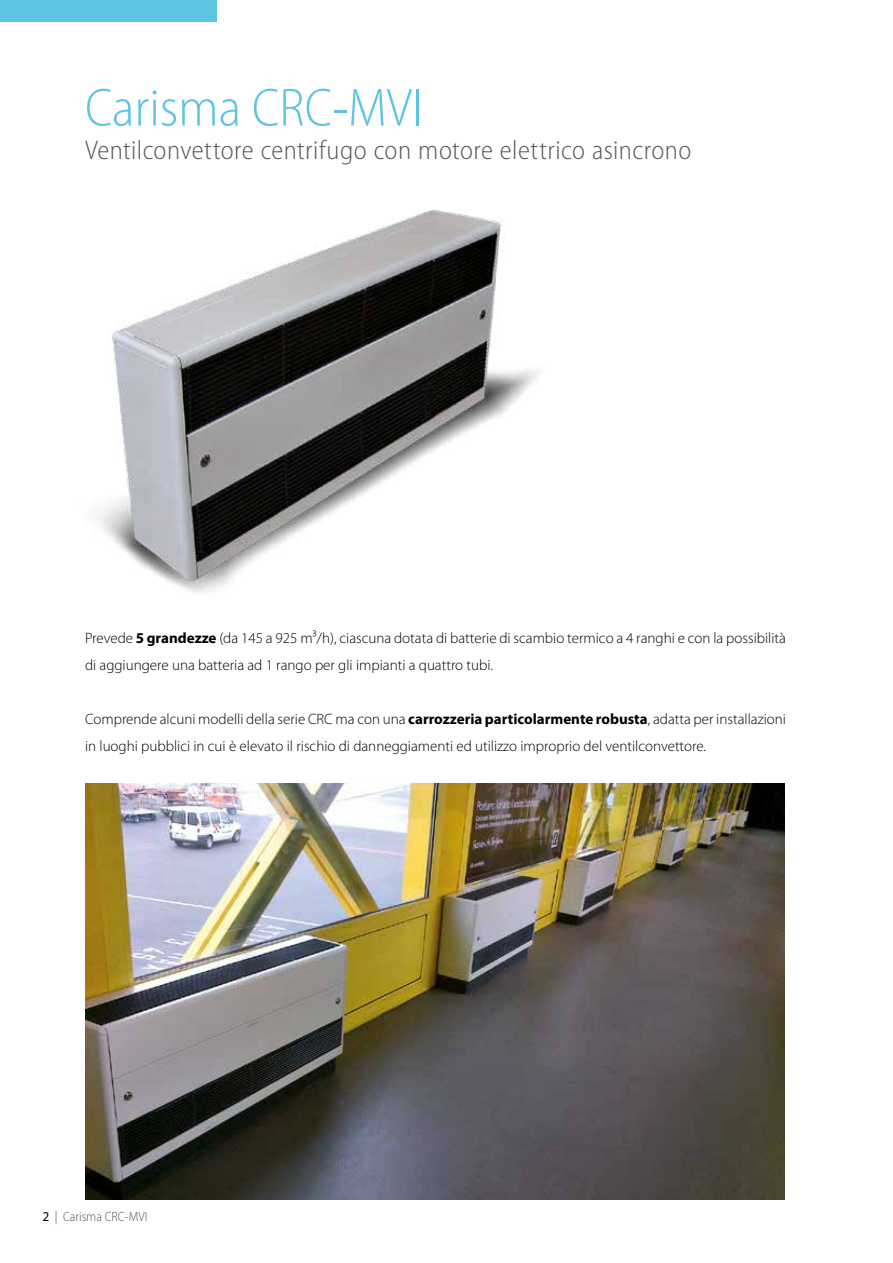
<style>
.page{position:relative;width:893px;height:1263px;background:#fff}
.page>*{position:absolute;margin:0;border:0;box-sizing:border-box;transform-origin:0 0}
.t1{font:300 semi-condensed 54px "Myriad Pro";color:#5fc4e1}
.t2{font:300 semi-condensed 27px "Myriad Pro";letter-spacing:.02em;color:#575756}
.t3{font:300 15px/27px "Myriad Pro";color:#000}
.t4{font:300 semi-condensed 13.5px "Myriad Pro";color:#575756}
.s1{font-weight:700}
.s2{font-weight:400;font-stretch:normal;color:#000}
</style>
<div class="page">
<img style="left:98px;top:209px;width:443px;height:384px">
<img style="left:85px;top:783px;width:700px;height:416px">
<div style="left:0;top:0;width:217px;height:21px;background:#5fc4e1"></div>
<h1 class="t1" style="left:85px;top:75px;width:339px">Carisma CRC-MVI</h1>
<h2 class="t2" style="left:85px;top:133px;width:608px">Ventilconvettore centrifugo con motore elettrico asincrono</h2>
<p class="t3" style="left:85px;top:624px;width:702px">Prevede <span class="s1">5 grandezze</span> (da 145 a 925 m3/h), ciascuna dotata di batterie di scambio termico a 4 ranghi e con la possibilità di aggiungere una batteria ad 1 rango per gli impianti a quattro tubi.</p>
<p class="t3" style="left:85px;top:705px;width:702px">Comprende alcuni modelli della serie CRC ma con una <span class="s1">carrozzeria particolarmente robusta</span>, adatta per installazioni in luoghi pubblici in cui è elevato il rischio di danneggiamenti ed utilizzo improprio del ventilconvettore.</p>
<p class="t4" style="left:43px;top:1208px;width:106px"><span class="s2">2</span> | Carisma CRC-MVI</p>
</div>
